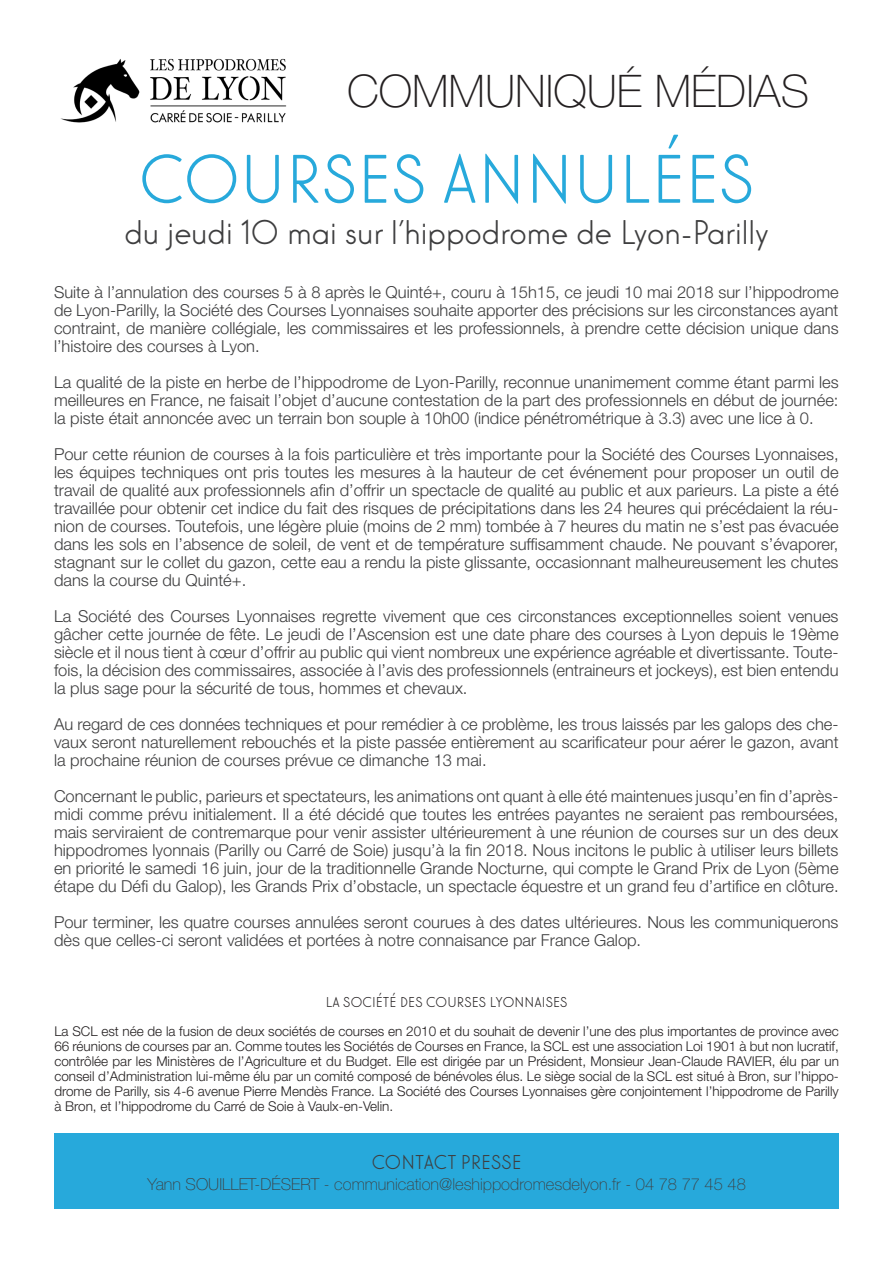
<style>
.page{position:relative;width:893px;height:1263px;background:#fff}
.page>*{position:absolute;margin:0;border:0;box-sizing:border-box;transform-origin:0 0}
.t1{font:72px "Elegant Lux Pro Mager";letter-spacing:.01em;color:#27a9db}
.t2{font:100 45px "Helvetica Neue LT Std";color:#231f20}
.t3{font:36px "Elegant Lux Pro Mager";color:#3e3e3f}
.t4{font:21px "Elegant Lux Pro Mager";letter-spacing:.01em;color:#3e3e3f}
.t5{font:300 16.5px/18px "Helvetica Neue LT Std";color:#3e3e3f;text-align:justify}
.t6{font:100 16.5px "Helvetica Neue LT Std";color:#3e3e3f}
.t7{font:15px "Elegant Lux Pro Mager";letter-spacing:.01em;color:#231f20}
.t8{font:300 13.5px/15px "Helvetica Neue LT Std";color:#231f20;text-align:justify}
</style>
<div class="page">
<img style="left:60px;top:58px;width:227px;height:65px">
<div style="left:54px;top:1133px;width:785px;height:76px;background:#27a9db"></div>
<p class="t2" style="left:347px;top:65px;width:463px">COMMUNIQUÉ MÉDIAS</p>
<p class="t1" style="left:139px;top:135px;width:617px">COURSES ANNULÉES</p>
<p class="t3" style="left:124px;top:209px;width:646px">du jeudi 10 mai sur l’hippodrome de Lyon-Parilly</p>
<p class="t5" style="left:54px;top:282px;width:786px">Suite à l’annulation des courses 5 à 8 après le Quinté+, couru à 15h15, ce jeudi 10 mai 2018 sur l’hippodrome de Lyon-Parilly, la Société des Courses Lyonnaises souhaite apporter des précisions sur les circonstances ayant contraint, de manière collégiale, les commissaires et les professionnels, à prendre cette décision unique dans l’histoire des courses à Lyon.</p>
<p class="t5" style="left:54px;top:372px;width:786px">La qualité de la piste en herbe de l’hippodrome de Lyon-Parilly, reconnue unanimement comme étant parmi les meilleures en France, ne faisait l’objet d’aucune contestation de la part des professionnels en début de journée: la piste était annoncée avec un terrain bon souple à 10h00 (indice pénétrométrique à 3.3) avec une lice à 0.</p>
<p class="t5" style="left:54px;top:444px;width:786px">Pour cette réunion de courses à la fois particulière et très importante pour la Société des Courses Lyonnaises, les équipes techniques ont pris toutes les mesures à la hauteur de cet événement pour proposer un outil de travail de qualité aux professionnels afin d’offrir un spectacle de qualité au public et aux parieurs. La piste a été travaillée pour obtenir cet indice du fait des risques de précipitations dans les 24 heures qui précédaient la réu&shy;nion de courses. Toutefois, une légère pluie (moins de 2 mm) tombée à 7 heures du matin ne s’est pas évacuée dans les sols en l’absence de soleil, de vent et de température suffisamment chaude. Ne pouvant s’évaporer, stagnant sur le collet du gazon, cette eau a rendu la piste glissante, occasionnant malheureusement les chutes dans la course du Quinté+.</p>
<p class="t5" style="left:54px;top:606px;width:786px">La Société des Courses Lyonnaises regrette vivement que ces circonstances exceptionnelles soient venues gâcher cette journée de fête. Le jeudi de l’Ascension est une date phare des courses à Lyon depuis le 19ème siècle et il nous tient à cœur d’offrir au public qui vient nombreux une expérience agréable et divertissante. Toute&shy;fois, la décision des commissaires, associée à l’avis des professionnels (entraineurs et jockeys), est bien entendu la plus sage pour la sécurité de tous, hommes et chevaux.</p>
<p class="t5" style="left:54px;top:714px;width:786px">Au regard de ces données techniques et pour remédier à ce problème, les trous laissés par les galops des che&shy;vaux seront naturellement rebouchés et la piste passée entièrement au scarificateur pour aérer le gazon, avant la prochaine réunion de courses prévue ce dimanche 13 mai.</p>
<p class="t5" style="left:54px;top:786px;width:786px">Concernant le public, parieurs et spectateurs, les animations ont quant à elle été maintenues jusqu’en fin d’après&shy;midi comme prévu initialement. Il a été décidé que toutes les entrées payantes ne seraient pas remboursées, mais serviraient de contremarque pour venir assister ultérieurement à une réunion de courses sur un des deux hippodromes lyonnais (Parilly ou Carré de Soie) jusqu’à la fin 2018. Nous incitons le public à utiliser leurs billets en priorité le samedi 16 juin, jour de la traditionnelle Grande Nocturne, qui compte le Grand Prix de Lyon (5ème étape du Défi du Galop), les Grands Prix d’obstacle, un spectacle équestre et un grand feu d’artifice en clôture.</p>
<p class="t5" style="left:54px;top:912px;width:786px">Pour terminer, les quatre courses annulées seront courues à des dates ultérieures. Nous les communiquerons dès que celles-ci seront validées et portées à notre connaisance par France Galop.</p>
<p class="t7" style="left:326px;top:993px;width:243px">LA SOCIÉTÉ DES COURSES LYONNAISES</p>
<p class="t8" style="left:54px;top:1023px;width:786px">La SCL est née de la fusion de deux sociétés de courses en 2010 et du souhait de devenir l’une des plus importantes de province avec 66 réunions de courses par an. Comme toutes les Sociétés de Courses en France, la SCL est une association Loi 1901 à but non lucratif, contrôlée par les Ministères de l’Agriculture et du Budget. Elle est dirigée par un Président, Monsieur Jean-Claude RAVIER, élu par un conseil d’Administration lui-même élu par un comité composé de bénévoles élus. Le siège social de la SCL est situé à Bron, sur l’hippo&shy;drome de Parilly, sis 4-6 avenue Pierre Mendès France. La Société des Courses Lyonnaises gère conjointement l’hippodrome de Parilly à Bron, et l’hippodrome du Carré de Soie à Vaulx-en-Velin.</p>
<p class="t4" style="left:372px;top:1149px;width:151px">CONTACT PRESSE</p>
<p class="t6" style="left:147px;top:1174px;width:600px">Yann SOUILLET-DÉSERT - communication@leshippodromesdelyon.fr - 04 78 77 45 48</p>
</div>
